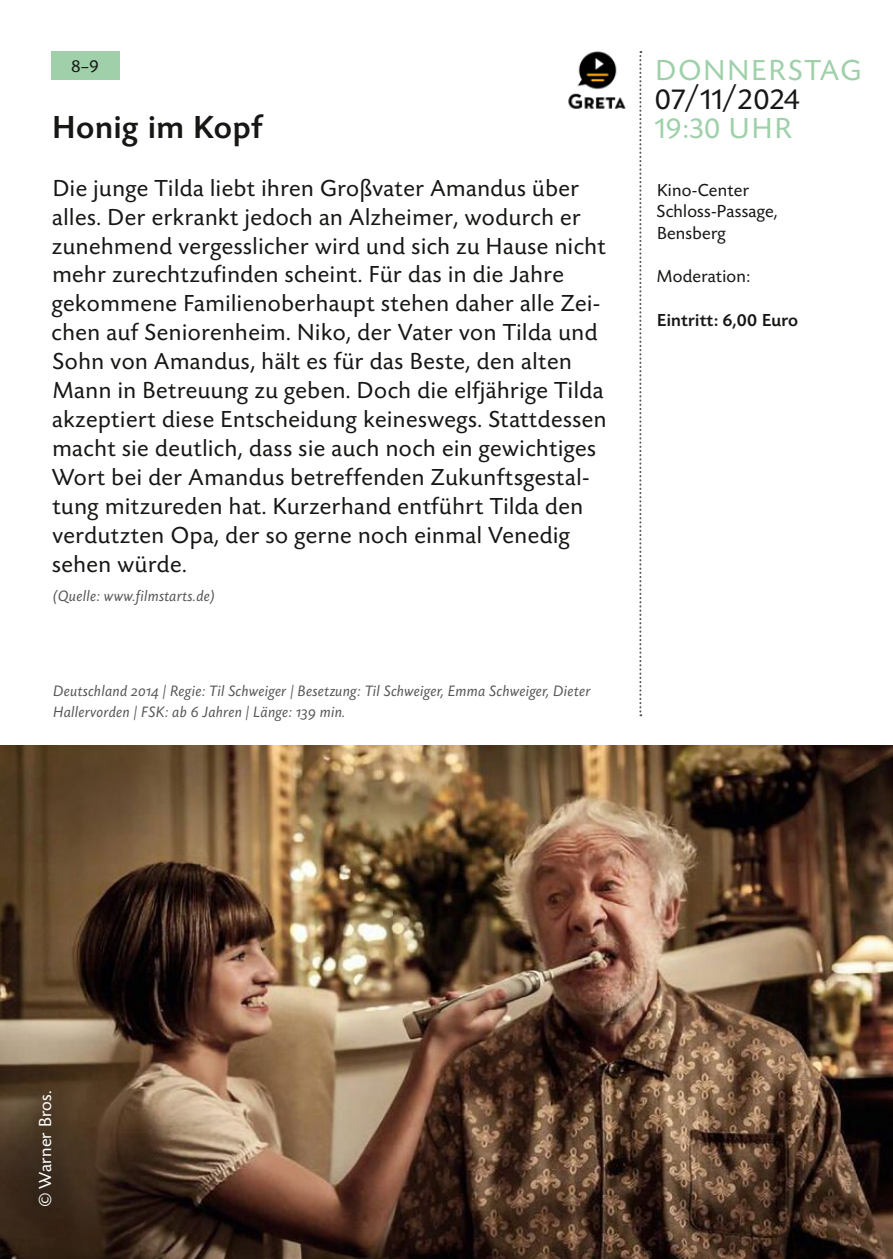
<style>
.page{position:relative;width:893px;height:1259px;background:#fff}
.page>*{position:absolute;margin:0;border:0;box-sizing:border-box;transform-origin:0 0}
.FL_Headline{font:500 33px "Today Sans Now Pro";letter-spacing:.025em;color:#181716}
.Kolumne_Headline{font:30px/28.8px "Today Sans Now Pro";letter-spacing:.05em;color:#9fd0aa}
.FL_TXT{font:24px/28.8px "Today Sans Now Pro";letter-spacing:.025em;color:#181716}
.Kolumne_Marginalie{font:18px/21.6px "Today Sans Now Pro";letter-spacing:.015em;color:#181716}
.Kolumne_Marginalie-2{font:500 18px "Today Sans Now Pro";letter-spacing:.015em;color:#181716}
.t1{font:18px "Today Sans Now Pro";letter-spacing:.02em;color:#fff}
.FL_Notiz{font:italic 15.6px/20.4px "Today Sans Now Pro";letter-spacing:.025em;color:#565655}
.s1{color:#181716}
</style>
<div class="page">
<div style="left:51px;top:51px;width:68px;height:29px;background:#9fd0aa"></div>
<svg style="left:639px;top:51px;width:2px;height:665px"></svg>
<img style="left:0;top:745px;width:893px;height:514px">
<img style="left:568px;top:51px;width:58px;height:58px">
<div style="left:2px;top:1057px;width:86px;height:183px;background:#181716;opacity:.5"></div>
<p class="Kolumne_Marginalie" style="left:71px;top:56px;width:29px">8–9</p>
<p class="Kolumne_Headline" style="left:655px;top:56px;width:208px">DONNERSTAG<br><span class="s1">07/11/2024<br></span>19:30 UHR</p>
<p class="FL_Headline" style="left:52px;top:108px;width:212px">Honig im Kopf</p>
<p class="FL_TXT" style="left:52px;top:173px;width:556px">Die junge Tilda liebt ihren Großvater Amandus über alles. Der erkrankt jedoch an Alzheimer, wodurch er zunehmend vergesslicher wird und sich zu Hause nicht mehr zurechtzufinden scheint. Für das in die Jahre gekommene Familienoberhaupt stehen daher alle Zei&shy;chen auf Seniorenheim. Niko, der Vater von Tilda und Sohn von Amandus, hält es für das Beste, den alten Mann in Betreuung zu geben. Doch die elfjährige Tilda akzeptiert diese Entscheidung keineswegs. Stattdessen macht sie deutlich, dass sie auch noch ein gewichtiges Wort bei der Amandus betreffenden Zukunftsgestal&shy;tung mitzureden hat. Kurzerhand entführt Tilda den verdutzten Opa, der so gerne noch einmal Venedig sehen würde.</p>
<p class="FL_Notiz" style="left:53px;top:585px;width:163px">(Quelle: www.filmstarts.de)</p>
<p class="Kolumne_Marginalie" style="left:657px;top:179px;width:122px">Kino-Center<br>Schloss-Passage,<br>Bensberg</p>
<p class="Kolumne_Marginalie" style="left:657px;top:266px;width:95px">Moderation:</p>
<p class="Kolumne_Marginalie-2" style="left:657px;top:309px;width:142px">Eintritt: 6,00 Euro</p>
<p class="FL_Notiz" style="left:53px;top:681px;width:539px">Deutschland 2014 | Regie: Til Schweiger | Besetzung: Til Schweiger, Emma Schweiger, Dieter<br>Hallervorden | FSK: ab 6 Jahren | Länge: 139 min.</p>
<p class="t1" style="left:35px;top:1206px;width:117px;rotate:-90deg">© Warner Bros.</p>
</div>
